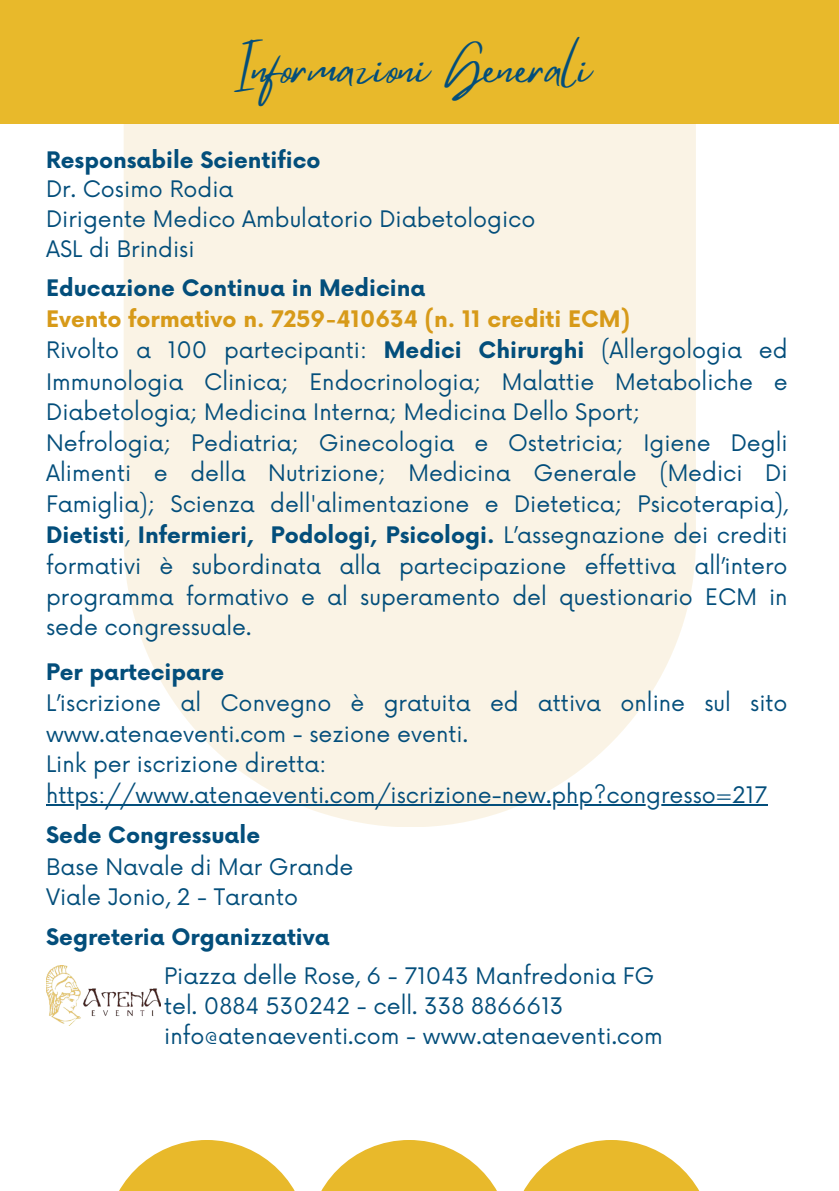
<style>
.page{position:relative;width:839px;height:1191px;background:#fff}
.page>*{position:absolute;margin:0;border:0;box-sizing:border-box;transform-origin:0 0}
.t1{font:45.2px "Mistrully";color:#034e7b}
.t2{font:22.2px/30.8px "Now";color:#034e7b;text-align:justify}
.t3{font:700 22.2px "Now";color:#034e7b}
.t4{font:700 22.2px "Now";color:#d79a19}
.s1{font-weight:700}
</style>
<div class="page">
<svg style="left:119px;top:1140px;width:176px;height:51px;fill:#e8b92b"></svg>
<svg style="left:321px;top:1140px;width:176px;height:51px;fill:#e8b92b"></svg>
<svg style="left:523px;top:1140px;width:177px;height:51px;fill:#e8b92b"></svg>
<div style="left:0;top:0;width:838px;height:123px;background:#e8b92b"></div>
<svg style="left:124px;top:123px;width:572px;height:704px;fill:#faf3e5"></svg>
<hr style="left:46px;top:804px;width:721px;height:2px;background:#034e7b">
<img style="left:46px;top:965px;width:114px;height:60px">
<h1 class="t1" style="left:235px;top:32px;width:358px">Informazioni Generali</h1>
<p class="t3" style="left:46px;top:148px;width:276px">Responsabile Scientifico</p>
<p class="t2" style="left:46px;top:175px;width:189px">Dr. Cosimo Rodia</p>
<p class="t2" style="left:46px;top:205px;width:491px">Dirigente Medico Ambulatorio Diabetologico</p>
<p class="t2" style="left:46px;top:235px;width:150px">ASL di Brindisi</p>
<p class="t3" style="left:46px;top:276px;width:381px">Educazione Continua in Medicina</p>
<p class="t4" style="left:46px;top:307px;width:585px">Evento formativo n. 7259-410634 (n. 11 crediti ECM)</p>
<p class="t2" style="left:46px;top:336px;width:743px">Rivolto a 100 partecipanti: <span class="s1">Medici Chirurghi</span> (Allergologia ed Immunologia Clinica; Endocrinologia; Malattie Metaboliche e Diabetologia; Medicina Interna; Medicina Dello Sport;</p>
<p class="t2" style="left:46px;top:429px;width:743px">Nefrologia; Pediatria; Ginecologia e Ostetricia; Igiene Degli Alimenti e della Nutrizione; Medicina Generale (Medici Di Famiglia); Scienza dell'alimentazione e Dietetica; Psicoterapia), <span class="s1">Dietisti</span>, <span class="s1">Infermieri, Podologi, Psicologi.</span> L’assegnazione dei crediti formativi è subordinata alla partecipazione effettiva all’intero programma formativo e al superamento del questionario ECM in sede congressuale.</p>
<p class="t3" style="left:46px;top:660px;width:179px">Per partecipare</p>
<p class="t2" style="left:46px;top:689px;width:743px">L’iscrizione al Convegno è gratuita ed attiva online sul sito www.atenaeventi.com - sezione eventi.</p>
<p class="t2" style="left:46px;top:750px;width:282px">Link per iscrizione diretta:</p>
<p class="t2" style="left:46px;top:781px;width:722px">https://www.atenaeventi.com/iscrizione-new.php?congresso=217</p>
<p class="t3" style="left:46px;top:823px;width:215px">Sede Congressuale</p>
<p class="t2" style="left:46px;top:852px;width:309px">Base Navale di Mar Grande</p>
<p class="t2" style="left:46px;top:882px;width:253px">Viale Jonio, 2 - Taranto</p>
<p class="t3" style="left:46px;top:925px;width:285px">Segreteria Organizzativa</p>
<p class="t2" style="left:164px;top:962px;width:491px">Piazza delle Rose, 6 - 71043 Manfredonia FG</p>
<p class="t2" style="left:164px;top:992px;width:401px">tel. 0884 530242 - cell. 338 8866613</p>
<p class="t2" style="left:164px;top:1022px;width:500px">info@atenaeventi.com - www.atenaeventi.com</p>
</div>
